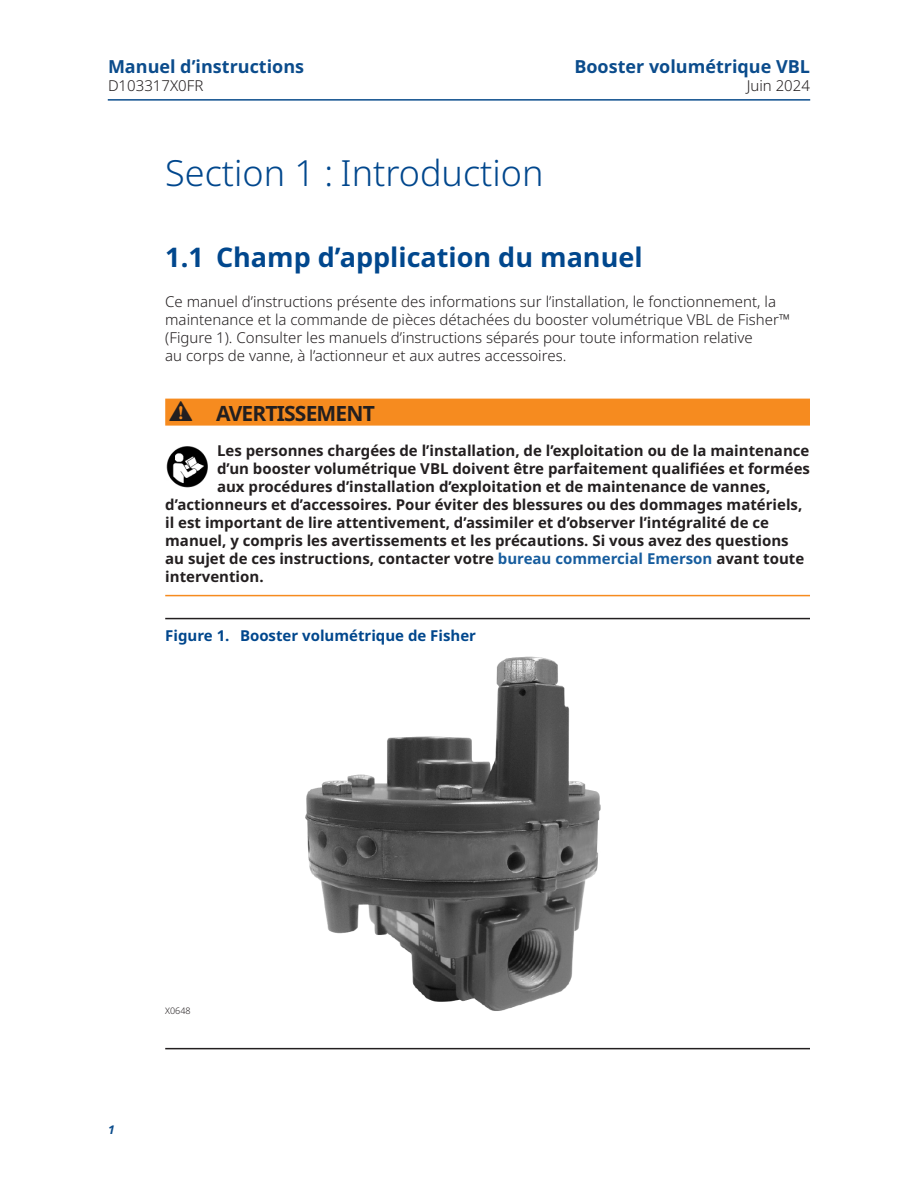
<style>
.page{position:relative;width:918px;height:1188px;background:#fff}
.page>*{position:absolute;margin:0;border:0;box-sizing:border-box;transform-origin:0 0}
.t1{font:300 36px "Noto Sans";color:#01478d}
.t2{font:700 27px "Noto Sans";color:#01478d}
.t3{font:700 21px "Noto Sans";letter-spacing:-.04em;color:#231f20}
.t4{font:700 18px "Noto Sans";color:#0b4c8c}
._06_Warning_text{font:700 15px "Noto Sans";color:#231f20}
._01_Body_Text{font:300 15px/18px "Noto Sans";color:#231f20}
.t5{font:700 15px "Noto Sans";color:#01478d}
.t6{font:italic 700 12px "Noto Sans";color:#0b4c8c}
.Art_Number{font:300 9px "Noto Sans";color:#231f20}
.s1{color:#175d9e}
</style>
<div class="page">
<hr style="left:108px;top:99px;width:702px;height:2px;background:#0b4c8c">
<div style="left:165px;top:399px;width:645px;height:27px;background:#f68b1f"></div>
<hr style="left:165px;top:595px;width:645px;height:1px;background:#f68b1f">
<hr style="left:165px;top:618px;width:645px;height:1px;background:#231f20">
<hr style="left:165px;top:1048px;width:645px;height:1px;background:#231f20">
<img style="left:166px;top:446px;width:42px;height:42px">
<img style="left:305px;top:656px;width:296px;height:355px">
<p class="t4" style="left:108px;top:57px;width:198px">Manuel d’instructions</p>
<p class="_01_Body_Text" style="left:108px;top:77px;width:97px">D103317X0FR</p>
<p class="t1" style="left:165px;top:148px;width:380px">Section 1 : Introduction</p>
<p class="t4" style="left:574px;top:57px;width:237px">Booster volumétrique VBL</p>
<p class="_01_Body_Text" style="left:747px;top:77px;width:65px">Juin 2024</p>
<p class="t2" style="left:165px;top:242px;width:479px">1.1 Champ d’application du manuel</p>
<p class="_01_Body_Text" style="left:165px;top:293px;width:626px">Ce manuel d’instructions présente des informations sur l’installation, le fonctionnement, la maintenance et la commande de pièces détachées du booster volumétrique VBL de Fisher™ (Figure 1). Consulter les manuels d’instructions séparés pour toute information relative<br>au corps de vanne, à l’actionneur et aux autres accessoires.</p>
<p class="t3" style="left:216px;top:402px;width:160px">AVERTISSEMENT</p>
<p class="_06_Warning_text" style="left:217px;top:442px;width:594px">Les personnes chargées de l’installation, de l’exploitation ou de la maintenance</p>
<p class="_06_Warning_text" style="left:217px;top:460px;width:594px">d’un booster volumétrique VBL doivent être parfaitement qualifiées et formées</p>
<p class="_06_Warning_text" style="left:217px;top:478px;width:555px">aux procédures d’installation d’exploitation et de maintenance de vannes,</p>
<p class="_06_Warning_text" style="left:165px;top:496px;width:639px">d’actionneurs et d’accessoires. Pour éviter des blessures ou des dommages matériels,</p>
<p class="_06_Warning_text" style="left:165px;top:514px;width:605px">il est important de lire attentivement, d’assimiler et d’observer l’intégralité de ce</p>
<p class="_06_Warning_text" style="left:165px;top:532px;width:625px">manuel, y compris les avertissements et les précautions. Si vous avez des questions</p>
<p class="_06_Warning_text" style="left:165px;top:550px;width:641px">au sujet de ces instructions, contacter votre <span class="s1">bureau commercial Emerson</span> avant toute</p>
<p class="_06_Warning_text" style="left:165px;top:568px;width:100px">intervention.</p>
<p class="t5" style="left:165px;top:627px;width:312px">Figure 1. Booster volumétrique de Fisher</p>
<p class="t6" style="left:108px;top:1121px;width:8px">1</p>
<p class="Art_Number" style="left:165px;top:1004px;width:27px">X0648</p>
</div>
